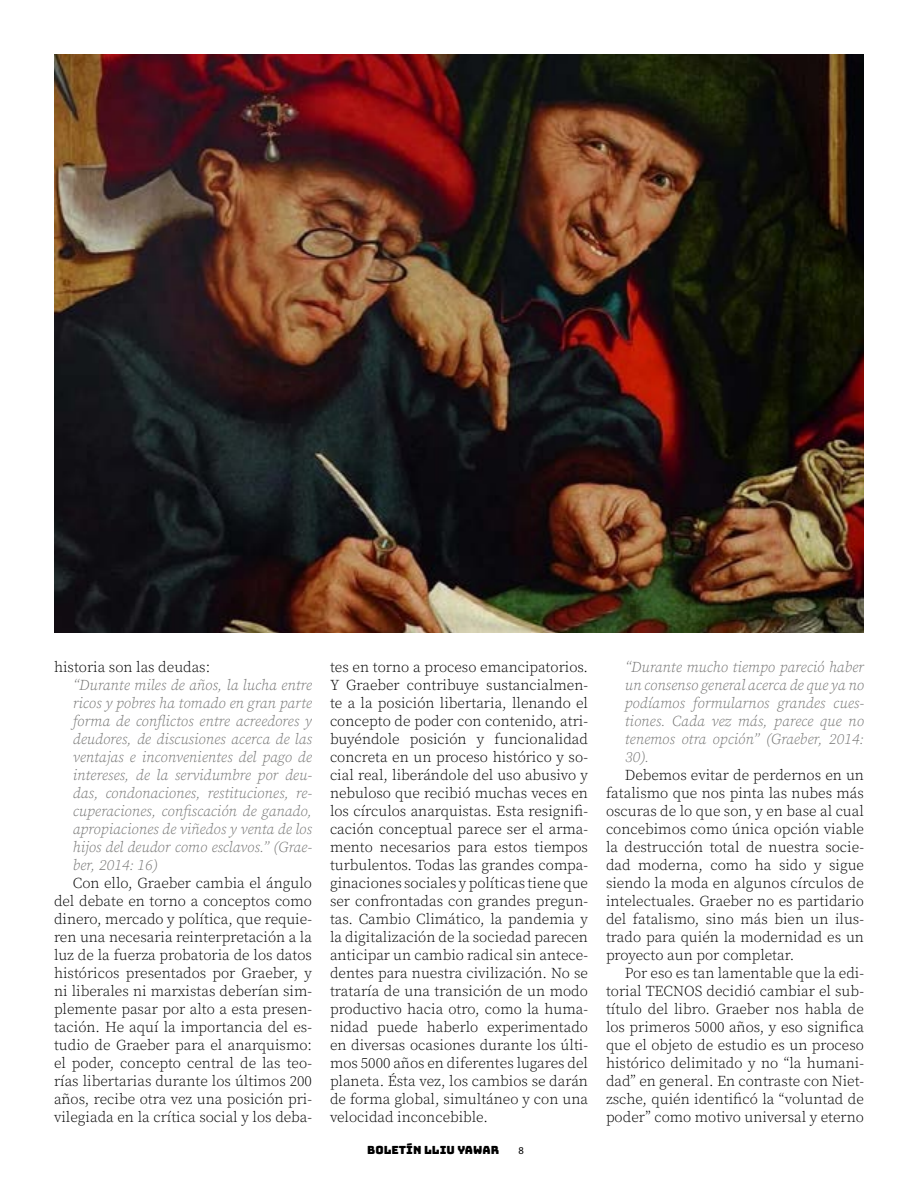
<style>
.page{position:relative;width:918px;height:1188px;background:#fff}
.page>*{position:absolute;margin:0;border:0;box-sizing:border-box;transform-origin:0 0}
.t1{font:300 15px/18px "Source Serif Pro";color:#000;text-align:justify}
.t2{font:italic 300 15px/18px "Source Serif Pro";color:#70706f;text-align:justify}
.t3{font:11.25px "Bungee";color:#000}
.t4{font:10.5px "Myriad Pro";color:#000}
</style>
<div class="page">
<img style="left:54px;top:54px;width:810px;height:579px">
<p class="t1" style="left:54px;top:658px;width:158px">historia son las deudas:</p>
<p class="t2" style="left:73px;top:676px;width:241px">“Durante miles de años, la lucha entre ricos y pobres ha tomado en gran parte forma de conflictos entre acreedores y deudores, de discusiones acerca de las ventajas e inconvenientes del pago de intereses, de la servidumbre por deu&shy;das, condonaciones, restituciones, re&shy;cuperaciones, confiscación de ganado, apropiaciones de viñedos y venta de los hijos del deudor como esclavos.” (Grae&shy;ber, 2014: 16)</p>
<p class="t1" style="left:54px;top:874px;width:260px;text-indent:19px">Con ello, Graeber cambia el ángulo del debate en torno a conceptos como dinero, mercado y política, que requie&shy;ren una necesaria reinterpretación a la luz de la fuerza probatoria de los datos históricos presentados por Graeber, y ni liberales ni marxistas deberían sim&shy;plemente pasar por alto a esta presen&shy;tación. He aquí la importancia del es&shy;tudio de Graeber para el anarquismo: el poder, concepto central de las teo&shy;rías libertarias durante los últimos 200 años, recibe otra vez una posición pri&shy;vilegiada en la crítica social y los deba-</p>
<p class="t1" style="left:330px;top:658px;width:260px">tes en torno a proceso emancipatorios.<br>Y Graeber contribuye sustancialmen&shy;te a la posición libertaria, llenando el concepto de poder con contenido, atri&shy;buyéndole posición y funcionalidad concreta en un proceso histórico y so&shy;cial real, liberándole del uso abusivo y nebuloso que recibió muchas veces en los círculos anarquistas. Esta resignifi&shy;cación conceptual parece ser el arma&shy;mento necesarios para estos tiempos turbulentos. Todas las grandes compa&shy;ginaciones sociales y políticas tiene que ser confrontadas con grandes pregun&shy;tas. Cambio Climático, la pandemia y la digitalización de la sociedad parecen anticipar un cambio radical sin antece&shy;dentes para nuestra civilización. No se trataría de una transición de un modo productivo hacia otro, como la huma&shy;nidad puede haberlo experimentado en diversas ocasiones durante los últi&shy;mos 5000 años en diferentes lugares del planeta. Ésta vez, los cambios se darán de forma global, simultáneo y con una velocidad inconcebible.</p>
<p class="t2" style="left:625px;top:658px;width:241px">“Durante mucho tiempo pareció haber un consenso general acerca de que ya no podíamos formularnos grandes cues&shy;tiones. Cada vez más, parece que no tenemos otra opción” (Graeber, 2014:<br>30).</p>
<p class="t1" style="left:606px;top:766px;width:260px;text-indent:19px">Debemos evitar de perdernos en un fatalismo que nos pinta las nubes más oscuras de lo que son, y en base al cual concebimos como única opción viable la destrucción total de nuestra socie&shy;dad moderna, como ha sido y sigue siendo la moda en algunos círculos de intelectuales. Graeber no es partidario del fatalismo, sino más bien un ilus&shy;trado para quién la modernidad es un proyecto aun por completar.</p>
<p class="t1" style="left:606px;top:964px;width:260px;text-indent:19px">Por eso es tan lamentable que la edi&shy;torial TECNOS decidió cambiar el sub&shy;título del libro. Graeber nos habla de los primeros 5000 años, y eso significa que el objeto de estudio es un proceso histórico delimitado y no “la humani&shy;dad” en general. En contraste con Niet&shy;zsche, quién identificó la “voluntad de poder” como motivo universal y eterno</p>
<p class="t3" style="left:367px;top:1144px;width:133px">BOLETÍN LLIU YAWAR</p>
<p class="t4" style="left:518px;top:1144px;width:7px">8</p>
</div>
